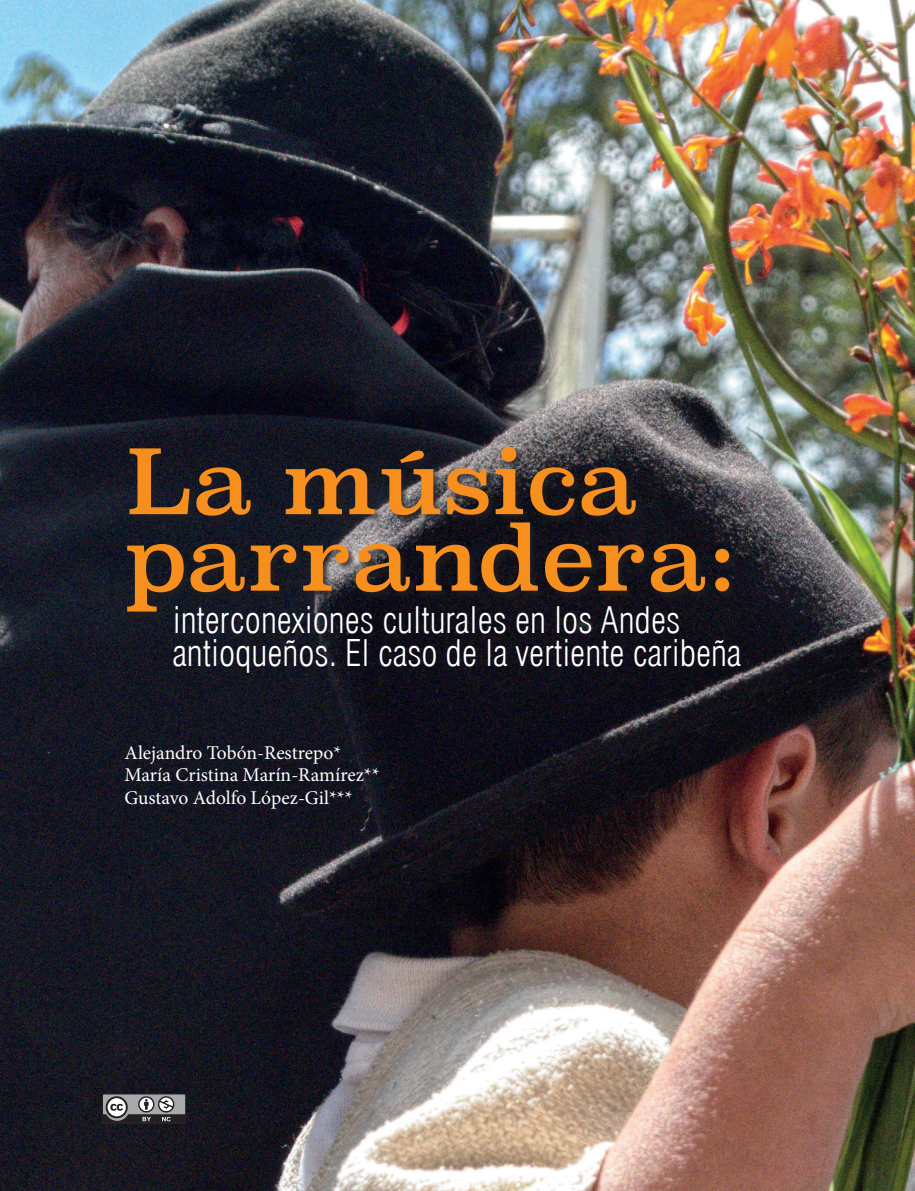
<style>
.page{position:relative;width:915px;height:1191px;background:#fff}
.page>*{position:absolute;margin:0;border:0;box-sizing:border-box;transform-origin:0 0}
.t1{font:88.5px/76.5px "Superclarendon";color:#f68f1e}
.t2{font:300 condensed 36px/33px "Swiss 721 BT";color:#fff}
.t3{font:19.5px/22.5px "Minion Pro";letter-spacing:-.005em;color:#fff}
</style>
<div class="page">
<img style="left:0;top:0;width:914px;height:1191px">
<svg style="left:102px;top:1093px;width:84px;height:30px;background:#7c7a7d"></svg>
<div style="left:127px;top:446px;width:610px;height:174px;background:#231f20;opacity:.75"></div>
<h1 class="t1" style="left:126px;top:451px;width:611px">La música parrandera:</h1>
<h2 class="t2" style="left:173px;top:603px;width:570px">interconexiones culturales en los Andes antioqueños. El caso de la vertiente caribeña</h2>
<p class="t3" style="left:124px;top:741px;width:256px">Alejandro Tobón-Restrepo*<br>María Cristina Marín-Ramírez**<br>Gustavo Adolfo López-Gil***</p>
</div>
